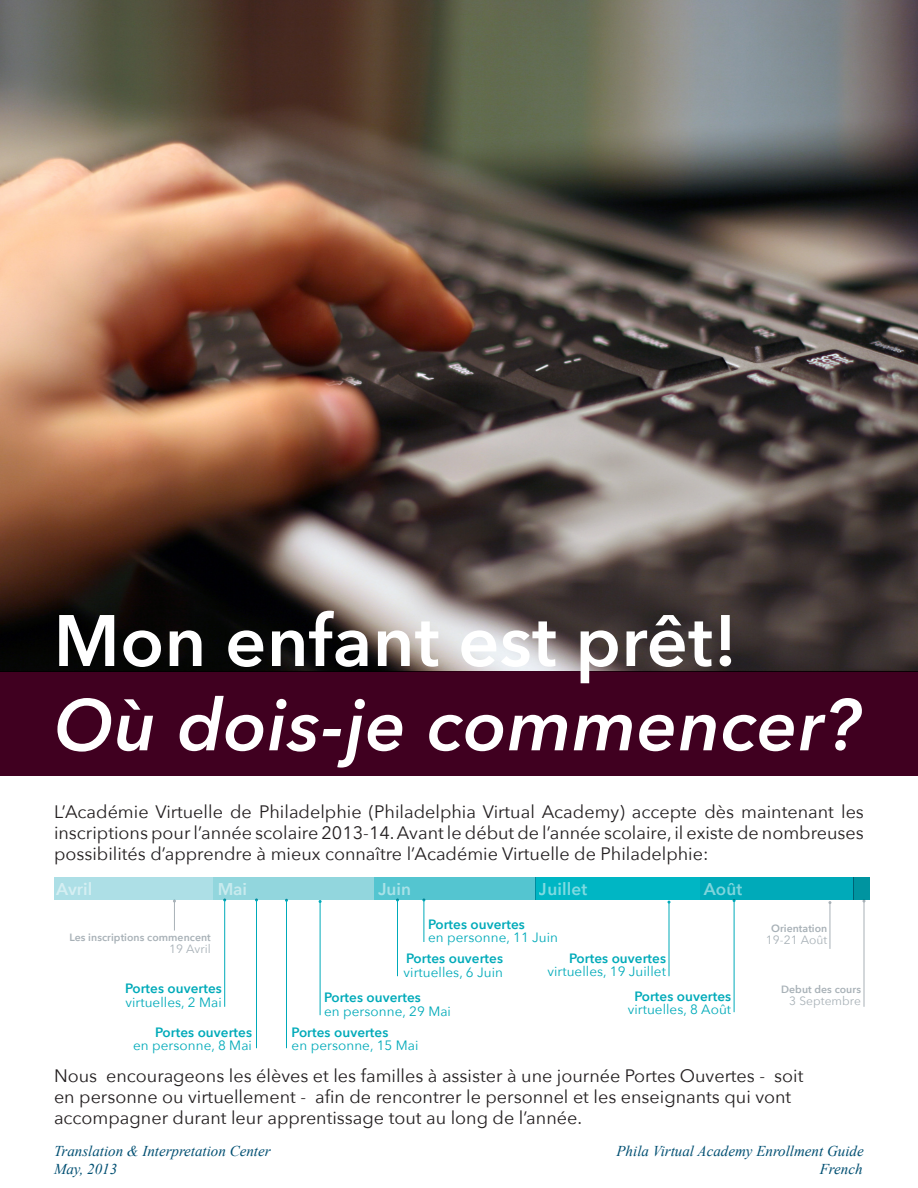
<style>
.page{position:relative;width:918px;height:1188px;background:#fff}
.page>*{position:absolute;margin:0;border:0;box-sizing:border-box;transform-origin:0 0}
.t1{font:italic 600 72px "Avenir Next";letter-spacing:.01em;color:#fff}
.t2{font:600 72px "Avenir Next";letter-spacing:.005em;color:#fff}
.t3{font:18px/21px "Avenir Next";color:#231f20;text-align:justify}
.t4{font:600 17.1px "Avenir Next";letter-spacing:.005em;color:#fff}
.Question{font:italic 15px "Times New Roman";color:#004f72}
.t5{font:13.5px "Avenir Next";letter-spacing:.005em;color:#00aab9}
.t6{font:600 13.5px "Avenir Next";letter-spacing:.005em;color:#00aab9}
.t7{font:12px "Avenir Next";letter-spacing:.005em;color:#a8b1b7}
.t8{font:600 10.5px "Avenir Next";letter-spacing:.005em;color:#a8b1b7}
</style>
<div class="page">
<div style="left:213px;top:877px;width:161px;height:23px;background:#92d6dd"></div>
<img style="left:0;top:0;width:918px;height:671px">
<div style="left:0;top:671px;width:918px;height:105px;background:#400020"></div>
<hr style="left:864px;top:901px;width:1px;height:106px;background:#a8b1b7">
<hr style="left:830px;top:903px;width:1px;height:46px;background:#a8b1b7">
<hr style="left:174px;top:901px;width:1px;height:30px;background:#a8b1b7">
<hr style="left:224px;top:900px;width:1px;height:107px;background:#00aab9">
<hr style="left:256px;top:900px;width:1px;height:148px;background:#00aab9">
<hr style="left:286px;top:900px;width:1px;height:148px;background:#00aab9">
<hr style="left:320px;top:902px;width:1px;height:113px;background:#00aab9">
<hr style="left:424px;top:900px;width:1px;height:42px;background:#00aab9">
<hr style="left:397px;top:900px;width:1px;height:76px;background:#00aab9">
<hr style="left:669px;top:902px;width:1px;height:74px;background:#00aab9">
<hr style="left:734px;top:901px;width:1px;height:111px;background:#00aab9">
<div style="left:700px;top:877px;width:153px;height:23px;background:#00aab9"></div>
<div style="left:853px;top:877px;width:16px;height:23px;background:#0094a0"></div>
<div style="left:536px;top:877px;width:164px;height:23px;background:#00b6c4"></div>
<div style="left:374px;top:877px;width:162px;height:23px;background:#54c5d0"></div>
<div style="left:54px;top:877px;width:158px;height:23px;background:#addfe6"></div>
<p class="t2" style="left:54px;top:597px;width:686px">Mon enfant est prêt!</p>
<p class="t1" style="left:54px;top:681px;width:808px">Où dois-je commencer?</p>
<p class="t3" style="left:54px;top:801px;width:811px">L’Académie Virtuelle de Philadelphie (Philadelphia Virtual Academy) accepte dès maintenant les inscriptions pour l’année scolaire 2013-14. Avant le début de l’année scolaire, il existe de nombreuses possibilités d’apprendre à mieux connaître l’Académie Virtuelle de Philadelphie:</p>
<p class="t4" style="left:56px;top:879px;width:38px">Avril</p>
<p class="t4" style="left:378px;top:879px;width:35px">Juin</p>
<p class="t4" style="left:539px;top:879px;width:50px">Juillet</p>
<p class="t4" style="left:704px;top:879px;width:40px">Août</p>
<p class="t4" style="left:217px;top:879px;width:31px">Mai</p>
<p class="t8" style="left:70px;top:931px;width:143px">Les inscriptions commencent</p>
<p class="t7" style="left:169px;top:942px;width:43px">19 Avril</p>
<p class="t6" style="left:125px;top:980px;width:98px">Portes ouvertes</p>
<p class="t5" style="left:126px;top:994px;width:98px">virtuelles, 2 Mai</p>
<p class="t6" style="left:155px;top:1024px;width:98px">Portes ouvertes</p>
<p class="t5" style="left:133px;top:1037px;width:120px">en personne, 8 Mai</p>
<p class="t6" style="left:428px;top:916px;width:98px">Portes ouvertes</p>
<p class="t5" style="left:428px;top:929px;width:132px">en personne, 11 Juin</p>
<p class="t6" style="left:406px;top:950px;width:98px">Portes ouvertes</p>
<p class="t5" style="left:404px;top:964px;width:101px">virtuelles, 6 Juin</p>
<p class="t6" style="left:569px;top:950px;width:98px">Portes ouvertes</p>
<p class="t5" style="left:548px;top:963px;width:120px">virtuelles, 19 Juillet</p>
<p class="t6" style="left:634px;top:988px;width:98px">Portes ouvertes</p>
<p class="t5" style="left:628px;top:1001px;width:105px">virtuelles, 8 Août</p>
<p class="t6" style="left:324px;top:989px;width:98px">Portes ouvertes</p>
<p class="t5" style="left:324px;top:1003px;width:129px">en personne, 29 Mai</p>
<p class="t6" style="left:292px;top:1024px;width:98px">Portes ouvertes</p>
<p class="t5" style="left:292px;top:1037px;width:129px">en personne, 15 Mai</p>
<p class="t8" style="left:771px;top:922px;width:58px">Orientation</p>
<p class="t7" style="left:766px;top:932px;width:63px">19-21 Août</p>
<p class="t8" style="left:781px;top:983px;width:81px">Debut des cours</p>
<p class="t7" style="left:789px;top:994px;width:73px">3 Septembre</p>
<p class="t3" style="left:54px;top:1065px;width:751px;text-align:left">Nous encourageons les élèves et les familles à assister à une journée Portes Ouvertes - soit en personne ou virtuellement - afin de rencontrer le personnel et les enseignants qui vont accompagner durant leur apprentissage tout au long de l’année.</p>
<p class="Question" style="left:54px;top:1141px;width:218px">Translation &amp; Interpretation Center</p>
<p class="Question" style="left:616px;top:1141px;width:249px">Phila Virtual Academy Enrollment Guide</p>
<p class="Question" style="left:54px;top:1159px;width:65px">May, 2013</p>
<p class="Question" style="left:820px;top:1159px;width:44px">French</p>
</div>
